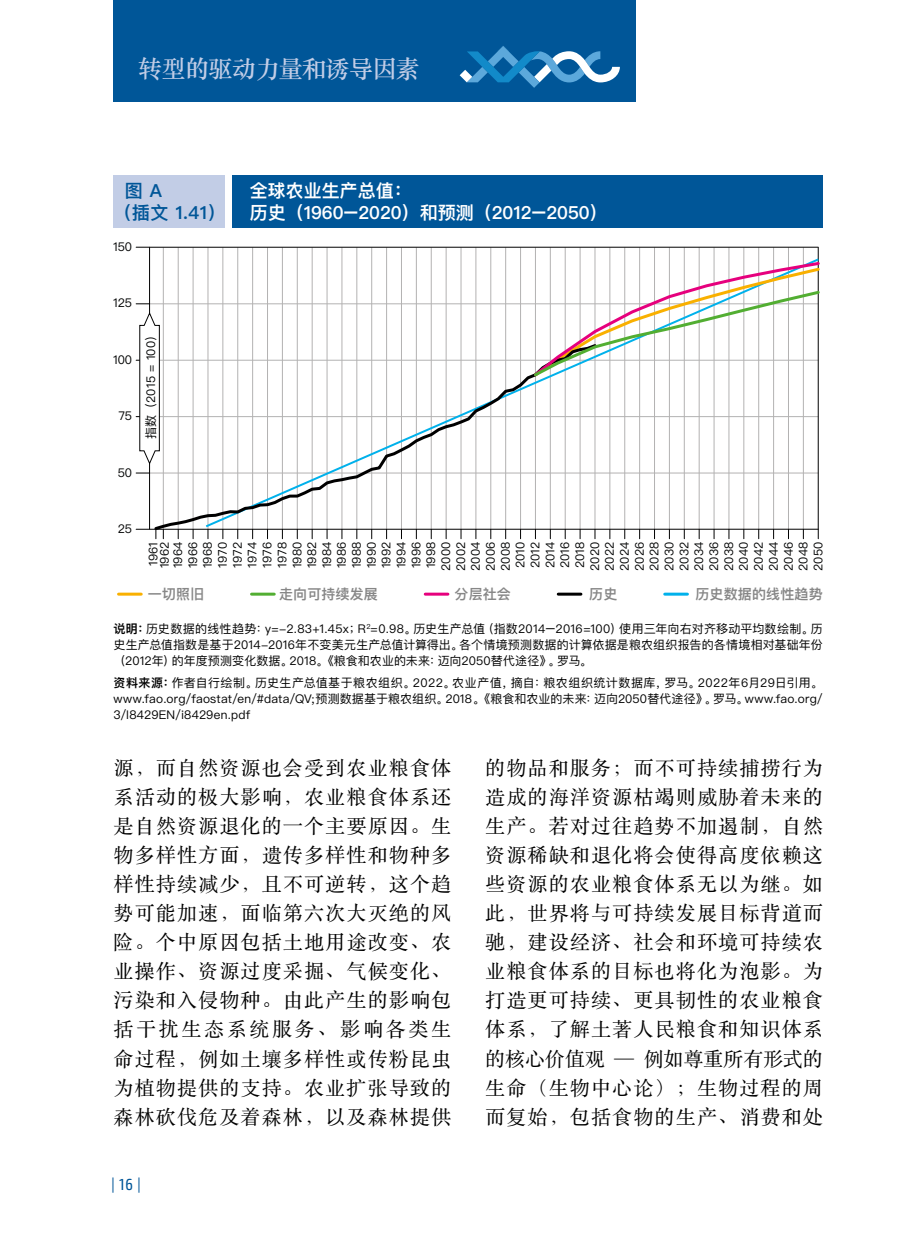
<style>
.page{position:relative;width:908px;height:1248px;background:#fff}
.page>*{position:absolute;margin:0;border:0;box-sizing:border-box;transform-origin:0 0}
.t1{font:24px "ST Songti SC Bold";letter-spacing:-.025em;color:#c2cde6}
.t2{font:20px/29px "ST Songti SC Regular";letter-spacing:.06em;color:#000;text-align:justify}
.t3{font:600 18px "Ping Fang SC";color:#fff}
.t4{font:600 18px "Ping Fang SC";color:#005698}
.t5{font:condensed 16px "Exo 2";color:#005698}
.t6{font:600 14px "Ping Fang HK";letter-spacing:.01em;color:#878787}
.t7{font:12px/16px "Ping Fang SC";letter-spacing:.005em;color:#000;text-align:justify}
.t8{font:12px/14.8px "Ping Fang HK";color:#010202}
.s1{font-weight:600}
</style>
<div class="page">
<div style="left:113px;top:0;width:523px;height:102px;background:#005698"></div>
<svg style="left:459px;top:46px;width:160px;height:42px"></svg>
<div style="left:233px;top:176px;width:589px;height:52px;background:#005698"></div>
<div style="left:113px;top:176px;width:112px;height:52px;background:#c2cde6"></div>
<hr style="left:150px;top:472px;width:667px;height:1px;background:#b3b2b2">
<hr style="left:150px;top:303px;width:667px;height:1px;background:#b3b2b2">
<hr style="left:163px;top:247px;width:1px;height:282px;background:#b3b2b2">
<hr style="left:178px;top:247px;width:1px;height:282px;background:#b3b2b2">
<hr style="left:193px;top:247px;width:1px;height:282px;background:#b3b2b2">
<hr style="left:207px;top:247px;width:1px;height:282px;background:#b3b2b2">
<hr style="left:222px;top:247px;width:1px;height:282px;background:#b3b2b2">
<hr style="left:237px;top:247px;width:1px;height:282px;background:#b3b2b2">
<hr style="left:252px;top:247px;width:1px;height:282px;background:#b3b2b2">
<hr style="left:267px;top:247px;width:1px;height:282px;background:#b3b2b2">
<hr style="left:282px;top:247px;width:1px;height:282px;background:#b3b2b2">
<hr style="left:297px;top:247px;width:1px;height:282px;background:#b3b2b2">
<hr style="left:312px;top:247px;width:1px;height:282px;background:#b3b2b2">
<hr style="left:326px;top:247px;width:1px;height:282px;background:#b3b2b2">
<hr style="left:341px;top:247px;width:1px;height:282px;background:#b3b2b2">
<hr style="left:356px;top:247px;width:1px;height:282px;background:#b3b2b2">
<hr style="left:371px;top:247px;width:1px;height:282px;background:#b3b2b2">
<hr style="left:386px;top:247px;width:1px;height:282px;background:#b3b2b2">
<hr style="left:401px;top:247px;width:1px;height:282px;background:#b3b2b2">
<hr style="left:416px;top:247px;width:1px;height:282px;background:#b3b2b2">
<hr style="left:430px;top:247px;width:1px;height:282px;background:#b3b2b2">
<hr style="left:445px;top:247px;width:1px;height:282px;background:#b3b2b2">
<hr style="left:460px;top:247px;width:1px;height:282px;background:#b3b2b2">
<hr style="left:475px;top:247px;width:1px;height:282px;background:#b3b2b2">
<hr style="left:490px;top:247px;width:1px;height:282px;background:#b3b2b2">
<hr style="left:505px;top:247px;width:1px;height:282px;background:#b3b2b2">
<hr style="left:520px;top:247px;width:1px;height:282px;background:#b3b2b2">
<hr style="left:535px;top:247px;width:1px;height:282px;background:#b3b2b2">
<hr style="left:549px;top:247px;width:1px;height:282px;background:#b3b2b2">
<hr style="left:564px;top:247px;width:1px;height:282px;background:#b3b2b2">
<hr style="left:579px;top:247px;width:1px;height:282px;background:#b3b2b2">
<hr style="left:594px;top:247px;width:1px;height:282px;background:#b3b2b2">
<hr style="left:609px;top:247px;width:1px;height:282px;background:#b3b2b2">
<hr style="left:624px;top:247px;width:1px;height:282px;background:#b3b2b2">
<hr style="left:639px;top:247px;width:1px;height:282px;background:#b3b2b2">
<hr style="left:654px;top:247px;width:1px;height:282px;background:#b3b2b2">
<hr style="left:668px;top:247px;width:1px;height:282px;background:#b3b2b2">
<hr style="left:683px;top:247px;width:1px;height:282px;background:#b3b2b2">
<hr style="left:698px;top:247px;width:1px;height:282px;background:#b3b2b2">
<hr style="left:713px;top:247px;width:1px;height:282px;background:#b3b2b2">
<hr style="left:728px;top:247px;width:1px;height:282px;background:#b3b2b2">
<hr style="left:743px;top:247px;width:1px;height:282px;background:#b3b2b2">
<hr style="left:758px;top:247px;width:1px;height:282px;background:#b3b2b2">
<hr style="left:772px;top:247px;width:1px;height:282px;background:#b3b2b2">
<hr style="left:787px;top:247px;width:1px;height:282px;background:#b3b2b2">
<hr style="left:802px;top:247px;width:1px;height:282px;background:#b3b2b2">
<svg style="left:136px;top:247px;width:13px;height:1px"></svg>
<svg style="left:136px;top:303px;width:13px;height:1px"></svg>
<hr style="left:149px;top:247px;width:1px;height:282px;background:#000">
<hr style="left:817px;top:247px;width:1px;height:282px;background:#000">
<hr style="left:136px;top:529px;width:681px;height:1px;background:#000">
<hr style="left:150px;top:247px;width:667px;height:1px;background:#000">
<hr style="left:558px;top:592px;width:22px;height:3px;background:#000">
<hr style="left:664px;top:592px;width:23px;height:3px;background:#00b1eb">
<hr style="left:425px;top:592px;width:22px;height:3px;background:#e6007d">
<hr style="left:251px;top:592px;width:23px;height:3px;background:#52ae32">
<hr style="left:118px;top:592px;width:23px;height:3px;background:#f9b000">
<svg style="left:136px;top:472px;width:13px;height:1px"></svg>
<svg style="left:136px;top:312px;width:24px;height:152px"></svg>
<svg style="left:203px;top:257px;width:616px;height:272px"></svg>
<svg style="left:152px;top:342px;width:446px;height:190px"></svg>
<svg style="left:531px;top:260px;width:289px;height:119px"></svg>
<p class="t1" style="left:138px;top:53px;width:283px">转型的驱动力量和诱导因素</p>
<p class="t4" style="left:125px;top:179px;width:39px">图 A</p>
<p class="t3" style="left:249px;top:179px;width:163px">全球农业生产总值：</p>
<p class="t4" style="left:113px;top:202px;width:114px">（插文 1.41）</p>
<p class="t3" style="left:249px;top:202px;width:359px">历史（1960–2020）和预测（2012–2050）</p>
<p class="t8" style="left:113px;top:239px;width:20px">150</p>
<p class="t8" style="left:113px;top:295px;width:20px">125</p>
<p class="t8" style="left:113px;top:352px;width:20px">100</p>
<p class="t8" style="left:118px;top:408px;width:15px">75</p>
<p class="t8" style="left:118px;top:464px;width:16px">50</p>
<p class="t8" style="left:143px;top:439px;width:112px;rotate:-90deg">指数（2015 = 100）</p>
<p class="t8" style="left:118px;top:521px;width:16px">25</p>
<p class="t8" style="left:147px;top:568px;width:28px;line-height:11.2px;rotate:-90deg">1961<br>1962</p>
<p class="t8" style="left:170px;top:570px;width:30px;text-align:justify;rotate:-90deg">1964<br>1966<br>1968<br>1970<br>1972<br>1974<br>1976<br>1978<br>1980<br>1982<br>1984<br>1986<br>1988<br>1990<br>1992<br>1994<br>1996<br>1998<br>2000<br>2002<br>2004<br>2006<br>2008<br>2010<br>2012<br>2014<br>2016<br>2018<br>2020<br>2022<br>2024<br>2026<br>2028<br>2030<br>2032<br>2034<br>2036<br>2038<br>2040<br>2042<br>2044<br>2046<br>2048<br>2050</p>
<p class="t6" style="left:148px;top:585px;width:58px">一切照旧</p>
<p class="t6" style="left:279px;top:585px;width:100px">走向可持续发展</p>
<p class="t6" style="left:454px;top:585px;width:58px">分层社会</p>
<p class="t6" style="left:589px;top:585px;width:30px">历史</p>
<p class="t6" style="left:695px;top:585px;width:129px">历史数据的线性趋势</p>
<p class="t7" style="left:113px;top:620px;width:710px"><span class="s1">说明：</span>历史数据的线性趋势：y=-2.83+1.45x；R<sup>2</sup>=0.98。历史生产总值（指数2014–2016=100）使用三年向右对齐移动平均数绘制。历史生产总值指数是基于2014-2016年不变美元生产总值计算得出。各个情境预测数据的计算依据是粮农组织报告的各情境相对基础年份（2012年）的年度预测变化数据。2018。《粮食和农业的未来：迈向2050替代途径》。罗马。</p>
<p class="t7" style="left:113px;top:674px;width:710px"><span class="s1">资料来源：</span>作者自行绘制。历史生产总值基于粮农组织。2022。农业产值，摘自：粮农组织统计数据库，罗马。2022年6月29日引用。www.fao.org/faostat/en/#data/QV; 预测数据基于粮农组织。2018 。《粮食和农业的未来：迈向2050替代途径》。罗马。www.fao.org/ 3/I8429EN/i8429en.pdf</p>
<p class="t2" style="left:113px;top:752px;width:339px">源，而自然资源也会受到农业粮食体系活动的极大影响，农业粮食体系还是自然资源退化的一个主要原因。生物多样性方面，遗传多样性和物种多样性持续减少，且不可逆转，这个趋势可能加速，面临第六次大灭绝的风险。个中原因包括土地用途改变、农业操作、资源过度采掘、气候变化、污染和入侵物种。由此产生的影响包括干扰生态系统服务、影响各类生命过程，例如土壤多样性或传粉昆虫为植物提供的支持。农业扩张导致的森林砍伐危及着森林，以及森林提供</p>
<p class="t2" style="left:485px;top:752px;width:339px">的物品和服务；而不可持续捕捞行为造成的海洋资源枯竭则威胁着未来的生产。若对过往趋势不加遏制，自然资源稀缺和退化将会使得高度依赖这些资源的农业粮食体系无以为继。如此，世界将与可持续发展目标背道而驰，建设经济、社会和环境可持续农业粮食体系的目标也将化为泡影。为打造更可持续、更具韧性的农业粮食体系，了解土著人民粮食和知识体系的核心价值观 — 例如尊重所有形式的生命（生物中心论）；生物过程的周而复始，包括食物的生产、消费和处</p>
<p class="t5" style="left:111px;top:1174px;width:31px">|16|</p>
</div>
